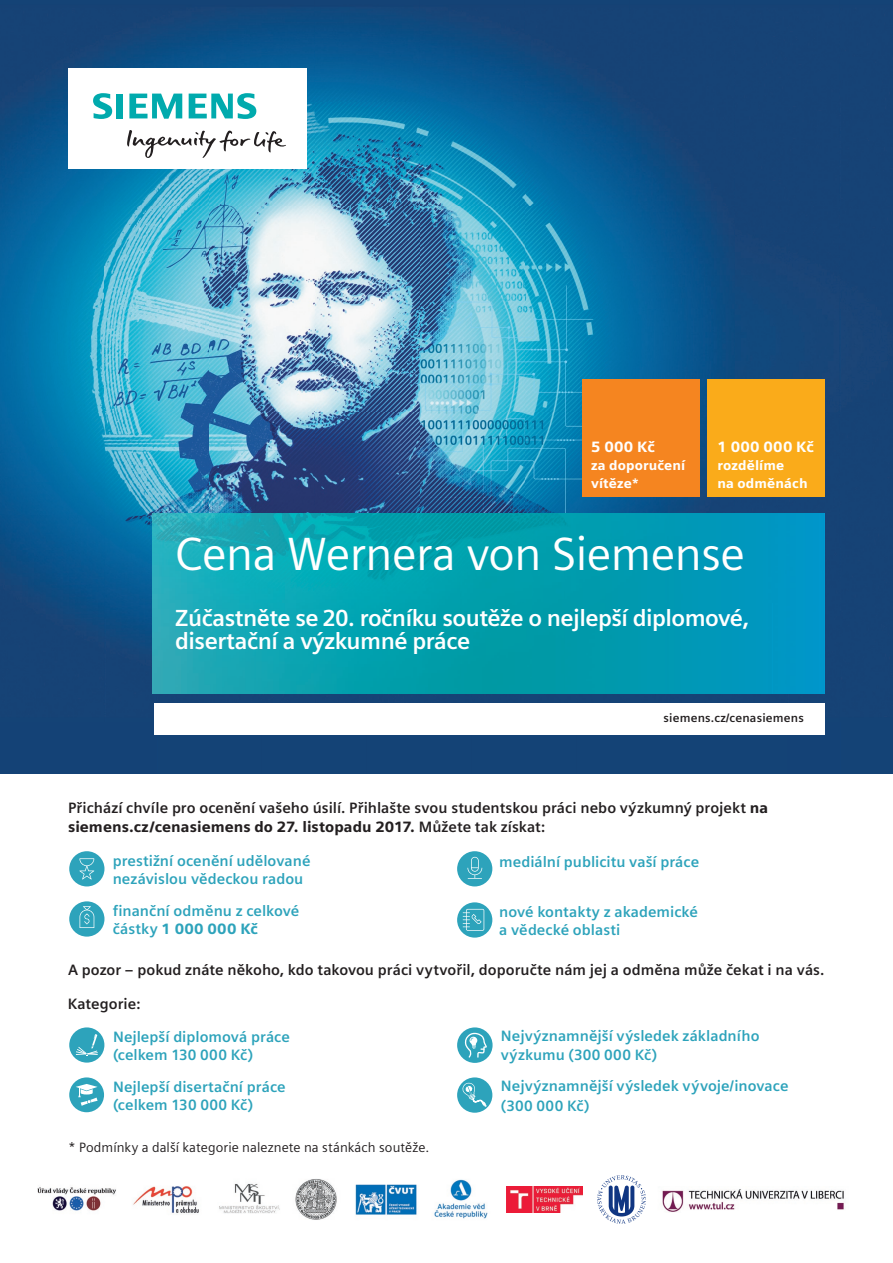
<style>
.page{position:relative;width:893px;height:1263px;background:#fff}
.page>*{position:absolute;margin:0;border:0;box-sizing:border-box;transform-origin:0 0}
.t1{font:46.5px "Siemens Sans";letter-spacing:-.01em;color:#fff}
.t2{font:700 23.25px/23px "Siemens Sans";letter-spacing:-.02em;color:#fff}
.t3{font:700 15px/18px "Siemens Sans";color:#2da3bb}
.t4{font:700 15px/19.5px "Siemens Sans";color:#231f20}
.t5{font:900 15px "Siemens Sans";letter-spacing:.02em;color:#fff}
.t6{font:13.5px "Siemens Sans";letter-spacing:.005em;color:#231f20}
.t7{font:900 13.5px/18px "Siemens Sans";letter-spacing:.01em;color:#fff}
.t8{font:700 12px "Siemens Sans";letter-spacing:.015em;color:#231f20}
.s1{font-weight:900}
</style>
<div class="page">
<img style="left:0;top:0;width:840px;height:413px">
<div style="left:840px;top:0;width:53px;height:774px;background:#164376"></div>
<img style="left:0;top:413px;width:210px;height:103px">
<img style="left:210px;top:413px;width:525px;height:100px">
<div style="left:735px;top:413px;width:106px;height:103px;background:#164376"></div>
<img style="left:0;top:516px;width:157px;height:258px">
<div style="left:788px;top:516px;width:53px;height:258px;background:#164276"></div>
<div style="left:157px;top:694px;width:631px;height:80px;background:#144376"></div>
<div style="left:68px;top:68px;width:238px;height:101px;background:#fff"></div>
<svg style="left:127px;top:130px;width:159px;height:28px"></svg>
<svg style="left:93px;top:93px;width:30px;height:26px"></svg>
<svg style="left:129px;top:94px;width:53px;height:25px"></svg>
<svg style="left:189px;top:93px;width:67px;height:26px"></svg>
<div style="left:583px;top:380px;width:117px;height:117px;background:#f58520"></div>
<div style="left:708px;top:380px;width:117px;height:117px;background:#faab1a"></div>
<div style="left:154px;top:703px;width:671px;height:31px;background:#fff"></div>
<img style="left:153px;top:513px;width:671px;height:181px">
<div style="left:69px;top:851px;width:35px;height:35px;background:#2da3bb;border-radius:50%"></div>
<svg style="left:79px;top:858px;width:15px;height:21px"></svg>
<div style="left:69px;top:901px;width:35px;height:35px;background:#2da3bb;border-radius:50%"></div>
<svg style="left:80px;top:906px;width:14px;height:22px"></svg>
<div style="left:457px;top:902px;width:35px;height:35px;background:#2da3bb;border-radius:50%"></div>
<svg style="left:463px;top:909px;width:21px;height:22px"></svg>
<div style="left:457px;top:851px;width:35px;height:35px;background:#2da3bb;border-radius:50%"></div>
<svg style="left:467px;top:857px;width:15px;height:22px"></svg>
<img style="left:37px;top:1187px;width:79px;height:24px">
<img style="left:133px;top:1186px;width:66px;height:27px">
<img style="left:219px;top:1183px;width:61px;height:31px">
<img style="left:355px;top:1184px;width:62px;height:31px">
<img style="left:295px;top:1179px;width:42px;height:41px">
<img style="left:434px;top:1179px;width:54px;height:40px">
<img style="left:662px;top:1189px;width:182px;height:23px">
<svg style="left:597px;top:1175px;width:49px;height:49px"></svg>
<img style="left:506px;top:1186px;width:77px;height:26px">
<div style="left:69px;top:1027px;width:35px;height:35px;background:#2da3bb;border-radius:50%"></div>
<svg style="left:76px;top:1034px;width:22px;height:22px"></svg>
<div style="left:69px;top:1077px;width:35px;height:35px;background:#2da3bb;border-radius:50%"></div>
<svg style="left:76px;top:1084px;width:22px;height:22px"></svg>
<div style="left:457px;top:1027px;width:36px;height:36px;background:#2da3bb;border-radius:50%"></div>
<svg style="left:464px;top:1032px;width:23px;height:26px"></svg>
<div style="left:457px;top:1077px;width:35px;height:36px;background:#2da3bb;border-radius:50%"></div>
<svg style="left:462px;top:1083px;width:25px;height:24px"></svg>
<p class="t5" style="left:591px;top:438px;width:65px">5 000 Kč</p>
<p class="t7" style="left:591px;top:456px;width:96px">za doporučení vítěze*</p>
<p class="t5" style="left:717px;top:438px;width:98px">1 000 000 Kč</p>
<p class="t7" style="left:717px;top:456px;width:92px">rozdělíme<br>na odměnách</p>
<h1 class="t1" style="left:175px;top:528px;width:571px">Cena Wernera von Siemense</h1>
<h2 class="t2" style="left:175px;top:606px;width:575px">Zúčastněte se 20. ročníku soutěže o nejlepší diplomové, disertační a výzkumné práce</h2>
<p class="t8" style="left:664px;top:711px;width:142px">siemens.cz/cenasiemens</p>
<p class="t4" style="left:68px;top:798px;width:702px">Přichází chvíle pro ocenění vašeho úsilí. Př ihlašte svou studentskou práci nebo výzkumný projekt <span class="s1">na siemens.cz/cenasiemens do 27. listopadu 2017.</span> Můžete tak získat:</p>
<p class="t3" style="left:113px;top:851px;width:199px">prestižní ocenění udělované nezávislou vědeckou radou</p>
<p class="t3" style="left:113px;top:902px;width:188px">finanční odměnu z celkové částky <span class="s1">1 000 000 Kč</span></p>
<p class="t3" style="left:499px;top:903px;width:200px">nové kontakty z akademické a vědecké oblasti</p>
<p class="t3" style="left:499px;top:853px;width:201px">mediální publicitu vaší práce</p>
<p class="t4" style="left:68px;top:960px;width:758px">A pozor – pokud znáte někoho, kdo takovou práci vytvořil, doporučte nám jej a odměna může čekat i na vás.</p>
<p class="t4" style="left:68px;top:994px;width:74px">Kategorie:</p>
<p class="t3" style="left:113px;top:1027px;width:178px">Nejlepší diplomová práce (celkem 130 000 Kč)</p>
<p class="t3" style="left:113px;top:1078px;width:174px">Nejlepší disertační práce (celkem 130 000 Kč)</p>
<p class="t6" style="left:68px;top:1140px;width:363px">* Podmínky a další kategorie naleznete na stánkách soutěže.</p>
<p class="t3" style="left:501px;top:1026px;width:260px;line-height:19.5px">Nejvýznamnější výsledek základního výzkumu (300 000 Kč)</p>
<p class="t3" style="left:501px;top:1076px;width:289px;line-height:19.5px">Nejvýznamnější výsledek vývoje/inovace (300 000 Kč)</p>
</div>
